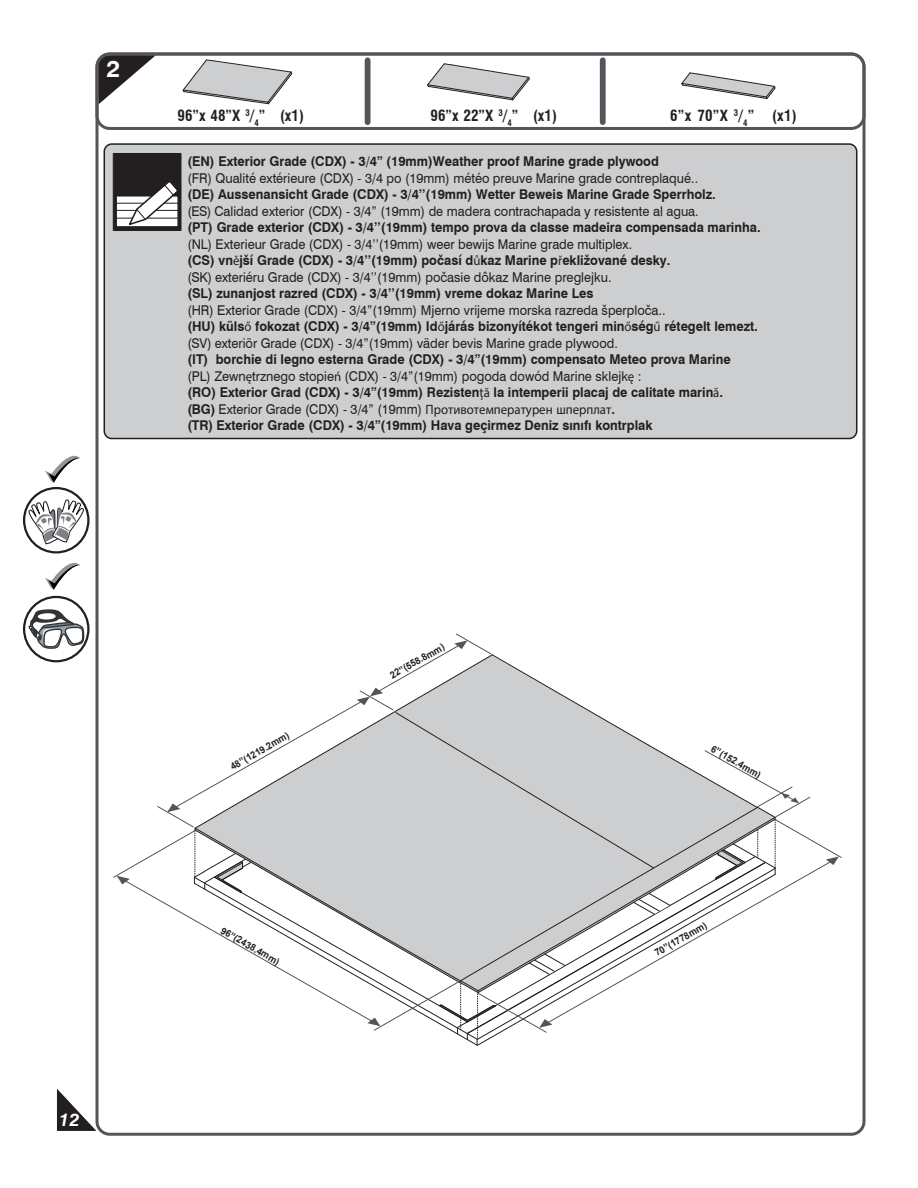
<style>
.page{position:relative;width:918px;height:1188px;background:#fff}
.page>*{position:absolute;margin:0;border:0;box-sizing:border-box;transform-origin:0 0}
.t1{font:700 23.55px "Swiss 721 BT";color:#fff}
.t2{font:italic 700 18px "Swiss 721 BT";color:#fff}
.t3{font:700 condensed 15px "Swiss 721 BT";color:#231f20}
.t4{font:700 13.5px/16.5px "Swiss 721 BT";color:#231f20;scale:.95 1}
.t5{font:13.5px/16.5px "Swiss 721 BT";color:#231f20;scale:.95 1}
.t6{font:700 9.75px "Arial";color:#231f20;scale:.95 1}
.s1{font-weight:700}
.s2{font-family:"Myriad Pro"}
.s3{font-weight:400}
.s4{font-family:"Myriad Pro";font-weight:400}
</style>
<div class="page">
<svg style="left:100px;top:57px;width:54px;height:46px"></svg>
<svg style="left:57px;top:1089px;width:39px;height:42px"></svg>
<div style="left:96px;top:52px;width:770px;height:78px;border:3px solid #56535b;border-radius:13px"></div>
<div style="left:23px;top:487px;width:67px;height:67px;border:2px solid #231f20;border-radius:50%"></div>
<div style="left:23px;top:596px;width:67px;height:66px;border:2px solid #231f20;border-radius:50%"></div>
<svg style="left:28px;top:562px;width:57px;height:87px"></svg>
<svg style="left:28px;top:455px;width:57px;height:90px"></svg>
<div style="left:104px;top:144px;width:753px;height:295px;background:#cdced0;border-radius:8px"></div>
<div style="left:104px;top:143px;width:753px;height:296px;border:2px solid #231f20;border-radius:8px"></div>
<div style="left:113px;top:153px;width:68px;height:78px;background:#231f20"></div>
<div style="left:116px;top:196px;width:62px;height:31px;background:#fff;border:1px solid #231f20"></div>
<hr style="left:116px;top:210px;width:63px;height:1px;background:#231f20">
<hr style="left:116px;top:218px;width:63px;height:1px;background:#231f20">
<hr style="left:116px;top:203px;width:63px;height:1px;background:#231f20">
<svg style="left:128px;top:182px;width:50px;height:44px"></svg>
<svg style="left:113px;top:633px;width:729px;height:412px"></svg>
<div style="left:365px;top:57px;width:6px;height:68px;background:#56535b;border-radius:3px"></div>
<div style="left:600px;top:57px;width:6px;height:68px;background:#56535b;border-radius:3px"></div>
<svg style="left:182px;top:59px;width:111px;height:46px"></svg>
<svg style="left:427px;top:63px;width:103px;height:38px"></svg>
<svg style="left:681px;top:72px;width:95px;height:27px"></svg>
<h1 class="t1" style="left:106px;top:55px;width:15px">2</h1>
<p class="t3" style="left:178px;top:107px;width:128px">96”x 48”X <sup>3</sup>/<sub>4</sub>” (x1)</p>
<p class="t3" style="left:431px;top:107px;width:128px">96”x 22”X <sup>3</sup>/<sub>4</sub>” (x1)</p>
<p class="t3" style="left:670px;top:107px;width:128px">6”x 70”X <sup>3</sup>/<sub>4</sub>” (x1)</p>
<p class="t4" style="left:187px;top:153px;width:498px">(EN) Exterior Grade (CDX) - 3/4” (19mm)Weather proof Marine grade plywood</p>
<p class="t5" style="left:187px;top:170px;width:539px">(FR) Qualité extérieure (CDX) - 3/4 po (19mm) météo preuve Marine grade contreplaqué..</p>
<p class="t4" style="left:187px;top:186px;width:558px">(DE) Aussenansicht Grade (CDX) - 3/4’’(19mm) Wetter Beweis Marine Grade Sperrholz.</p>
<p class="t5" style="left:187px;top:203px;width:540px">(ES) Calidad exterior (CDX) - 3/4” (19mm) de madera contrachapada y resistente al agua.</p>
<p class="t4" style="left:187px;top:219px;width:605px">(PT) Grade exterior (CDX) - 3/4’’(19mm) tempo prova da classe madeira compensada marinha.</p>
<p class="t5" style="left:187px;top:236px;width:510px">(NL) Exterieur Grade (CDX) - 3/4’’(19mm) weer bewijs Marine grade multiplex.<br><span class="s1">(CS) vn</span><span class="s2">ě</span><span class="s1">jší Grade (CDX) - 3/4’’(19mm) počasí d</span><span class="s2">ů</span><span class="s1">kaz Marine p</span><span class="s2">ř</span><span class="s1">ekližované desky. </span>(SK) exteriéru Grade (CDX) - 3/4’’(19mm) počasie dôkaz Marine preglejku.</p>
<p class="t4" style="left:187px;top:285px;width:429px">(SL) zunanjost razred (CDX) - 3/4’’(19mm) vreme dokaz Marine Les</p>
<p class="t5" style="left:187px;top:302px;width:602px">(HR) Exterior Grade (CDX) - 3/4”(19mm) Mjerno vrijeme morska razreda šperploča..<br><span class="s1">(HU) küls</span><span class="s2">ő</span> <span class="s1">fokozat (CDX) - 3/4”(19mm) Id</span><span class="s2">ő</span><span class="s1">járás bizonyítékot tengeri min</span><span class="s2">ő</span><span class="s1">ség</span><span class="s2">ű</span> <span class="s1">rétegelt lemezt. </span>(SV) exteriör Grade (CDX) - 3/4”(19mm) väder bevis Marine grade plywood.</p>
<p class="t4" style="left:187px;top:351px;width:573px">(IT) borchie di legno esterna Grade (CDX) - 3/4”(19mm) compensato Meteo prova Marine <span class="s3">(PL) Zewn</span><span class="s4">ę</span><span class="s3">trznego stopie</span><span class="s4">ń</span> <span class="s3">(CDX) - 3/4”(19mm) pogoda dowód Marine sklejk</span><span class="s4">ę</span> <span class="s3">:<br></span>(RO) Exterior Grad (CDX) - 3/4”(19mm) Rezisten<span class="s4">ță</span> la intemperii placaj de calitate marin<span class="s4">ă</span>. (BG) <span class="s3">Exterior Grade (CDX) - 3/4” (19mm)</span> <span class="s4">Противотемпературен шперплат</span>.<br>(TR) Exterior Grade (CDX) - 3/4”(19mm) Hava geçirmez Deniz sınıfı kontrplak</p>
<h2 class="t2" style="left:59px;top:1108px;width:22px">12</h2>
<p class="t6" style="left:228px;top:761px;width:71px;rotate:-29deg">48”(1219.2mm)</p>
<p class="t6" style="left:225px;top:924px;width:71px;rotate:30deg">96”(2438.4mm)</p>
<p class="t6" style="left:388px;top:670px;width:65px;rotate:-29deg">22”(558.8mm)</p>
<p class="t6" style="left:715px;top:742px;width:60px;rotate:29deg">6”(152.4mm)</p>
<p class="t6" style="left:652px;top:947px;width:63px;rotate:-29deg">70”(1778mm)</p>
</div>
